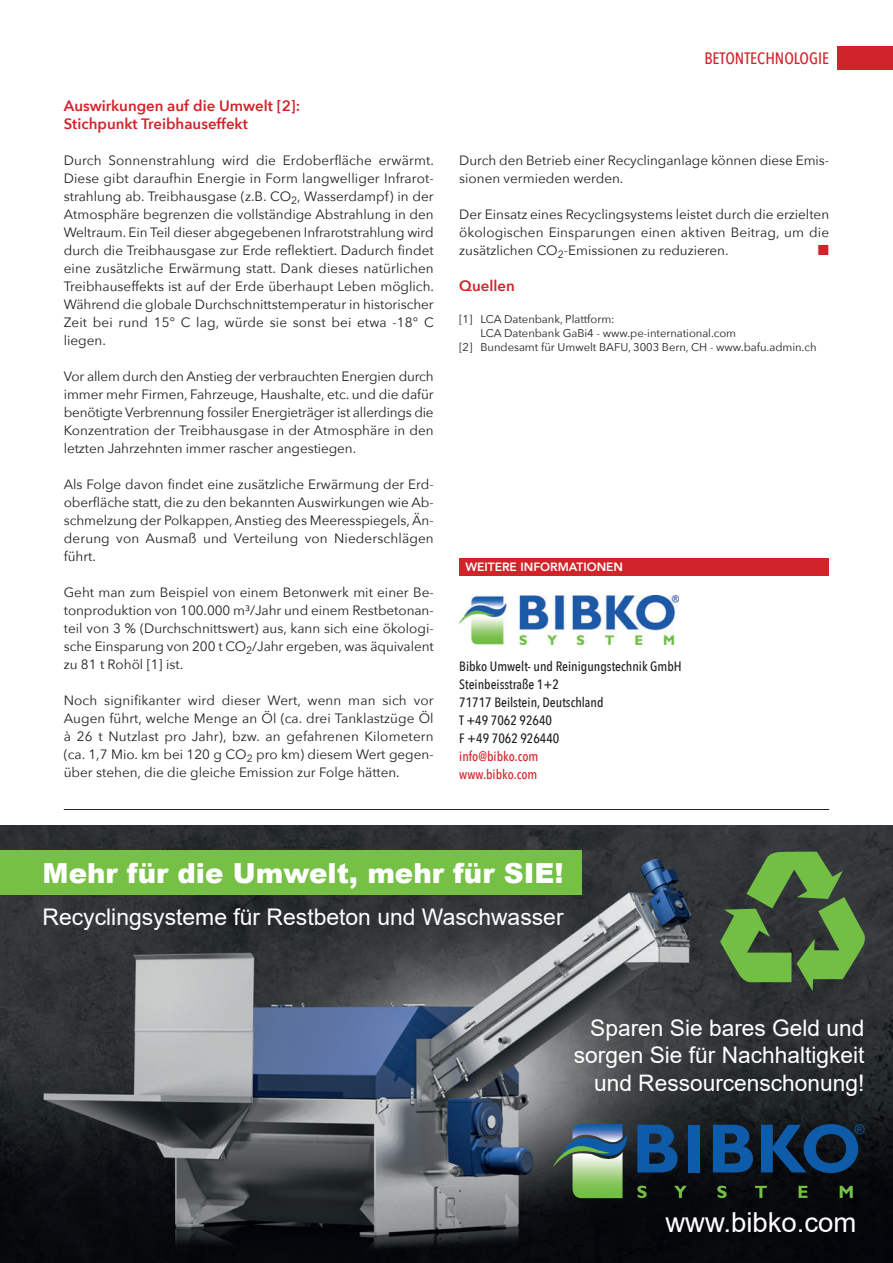
<style>
.page{position:relative;width:893px;height:1263px;background:#fff}
.page>*{position:absolute;margin:0;border:0;box-sizing:border-box;transform-origin:0 0}
.t1{font:900 27.6px "Arial";color:#fff}
.t2{font:27.6px "Arial";color:#fff}
.t3{font:22.95px "Arial";color:#fff}
.t4{font:22.8px/27.3px "Arial";color:#fff;text-align:right}
.t5{font:500 16.5px "Avenir Next Condensed";color:#d1232a}
.t6{font:600 15px/18px "Avenir Next";color:#d1232a}
.t7{font:13.5px/18px "Avenir Next";color:#231f20;text-align:justify}
.t8{font:500 13.5px/18px "Avenir Next Condensed";color:#231f20}
.t9{font:500 13.5px/18px "Avenir Next Condensed";color:#d1232a}
.t10{font:13.5px "European Pi Three";color:#d1232a}
.t11{font:800 12px "Avenir";color:#fff}
.t12{font:11.25px "Avenir Next";letter-spacing:-.005em;color:#231f20}
</style>
<div class="page">
<div style="left:459px;top:559px;width:370px;height:17px;background:#d1232a"></div>
<img style="left:459px;top:596px;width:219px;height:49px">
<div style="left:838px;top:47px;width:55px;height:23px;background:#d1232a"></div>
<hr style="left:64px;top:809px;width:765px;height:1px;background:#231f20">
<img style="left:0;top:825px;width:893px;height:438px">
<img style="left:572px;top:1167px;width:51px;height:31px">
<img style="left:572px;top:1124px;width:51px;height:9px">
<svg style="left:553px;top:1133px;width:74px;height:34px"></svg>
<svg style="left:637px;top:1185px;width:10px;height:13px"></svg>
<svg style="left:674px;top:1186px;width:13px;height:12px"></svg>
<svg style="left:717px;top:1185px;width:10px;height:13px"></svg>
<svg style="left:755px;top:1186px;width:12px;height:12px"></svg>
<svg style="left:798px;top:1186px;width:9px;height:12px"></svg>
<svg style="left:840px;top:1186px;width:13px;height:12px"></svg>
<svg style="left:637px;top:1125px;width:40px;height:47px"></svg>
<div style="left:688px;top:1125px;width:12px;height:47px;background:#0e5ca9"></div>
<svg style="left:713px;top:1125px;width:40px;height:47px"></svg>
<svg style="left:761px;top:1124px;width:103px;height:49px"></svg>
<svg style="left:720px;top:852px;width:145px;height:139px"></svg>
<div style="left:0;top:850px;width:582px;height:45px;background:#76c046"></div>
<p class="t6" style="left:64px;top:97px;width:238px">Auswirkungen auf die Umwelt [2]:<br>Stichpunkt Treibhauseffekt</p>
<p class="t7" style="left:64px;top:151px;width:372px">Durch Sonnenstrahlung wird die Erdoberfläche erwärmt.<br>Diese gibt daraufhin Energie in Form langwelliger Infrarot&shy;strahlung ab. Treibhausgase (z.B. CO<sub>2</sub>, Wasserdampf) in der Atmosphäre begrenzen die vollständige Abstrahlung in den Weltraum. Ein Teil dieser abgegebenen Infrarotstrahlung wird durch die Treibhausgase zur Erde reflektiert. Dadurch findet eine zusätzliche Erwärmung statt. Dank dieses natürlichen Treibhauseffekts ist auf der Erde überhaupt Leben möglich.<br>Während die globale Durchschnittstemperatur in historischer Zeit bei rund 15° C lag, würde sie sonst bei etwa -18° C liegen.</p>
<p class="t7" style="left:64px;top:367px;width:371px">Vor allem durch den Anstieg der verbrauchten Energien durch immer mehr Firmen, Fahrzeuge, Haushalte, etc. und die dafür benötigte Verbrennung fossiler Energieträger ist allerdings die Konzentration der Treibhausgase in der Atmosphäre in den letzten Jahrzehnten immer rascher angestiegen.</p>
<p class="t7" style="left:64px;top:475px;width:371px">Als Folge davon findet eine zusätzliche Erwärmung der Erd&shy;oberfläche statt, die zu den bekannten Auswirkungen wie Ab&shy;schmelzung der Polkappen, Anstieg des Meeresspiegels, Än&shy;derung von Ausmaß und Verteilung von Niederschlägen führt.</p>
<p class="t7" style="left:64px;top:583px;width:371px">Geht man zum Beispiel von einem Betonwerk mit einer Be&shy;tonproduktion von 100.000 m³/Jahr und einem Restbetonan&shy;teil von 3 % (Durchschnittswert) aus, kann sich eine ökologi&shy;sche Einsparung von 200 t CO<sub>2</sub>/Jahr ergeben, was äquivalent zu 81 t Rohöl [1] ist.</p>
<p class="t7" style="left:64px;top:691px;width:371px">Noch signifikanter wird dieser Wert, wenn man sich vor Augen führt, welche Menge an Öl (ca. drei Tanklastzüge Öl à 26 t Nutzlast pro Jahr), bzw. an gefahrenen Kilometern (ca. 1,7 Mio. km bei 120 g CO<sub>2</sub> pro km) diesem Wert gegen&shy;über stehen, die die gleiche Emission zur Folge hätten.</p>
<p class="t5" style="left:704px;top:47px;width:126px">BETONTECHNOLOGIE</p>
<p class="t7" style="left:459px;top:151px;width:371px">Durch den Betrieb einer Recyclinganlage können diese Emis&shy;sionen vermieden werden.</p>
<p class="t7" style="left:459px;top:205px;width:371px">Der Einsatz eines Recyclingsystems leistet durch die erzielten ökologischen Einsparungen einen aktiven Beitrag, um die zusätzlichen CO<sub>2</sub>-Emissionen zu reduzieren.</p>
<p class="t10" style="left:818px;top:242px;width:13px">-</p>
<p class="t6" style="left:459px;top:277px;width:57px">Quellen</p>
<p class="t12" style="left:459px;top:312px;width:157px">[1] LCA Datenbank, Plattform:</p>
<p class="t12" style="left:480px;top:326px;width:257px">LCA Datenbank GaBi4 - www.pe-international.com</p>
<p class="t12" style="left:459px;top:340px;width:359px">[2] Bundesamt für Umwelt BAFU, 3003 Bern, CH - www.bafu.admin.ch</p>
<p class="t11" style="left:465px;top:559px;width:159px">WEITERE INFORMATIONEN</p>
<p class="t8" style="left:459px;top:657px;width:224px">Bibko Umwelt- und Reinigungstechnik GmbH<br>Steinbeisstraße 1+2<br>71717 Beilstein, Deutschland<br>T +49 7062 92640<br>F +49 7062 926440</p>
<p class="t9" style="left:459px;top:747px;width:81px">info@bibko.com www.bibko.com</p>
<h1 class="t1" style="left:43px;top:852px;width:522px">Mehr für die Umwelt, mehr für SIE!</h1>
<h2 class="t3" style="left:43px;top:904px;width:522px">Recyclingsysteme für Restbeton und Waschwasser</h2>
<h3 class="t4" style="left:574px;top:1014px;width:292px">Sparen Sie bares Geld und sorgen Sie für Nachhaltigkeit und Ressourcenschonung!</h3>
<h1 class="t2" style="left:665px;top:1207px;width:193px">www.bibko.com</h1>
</div>
